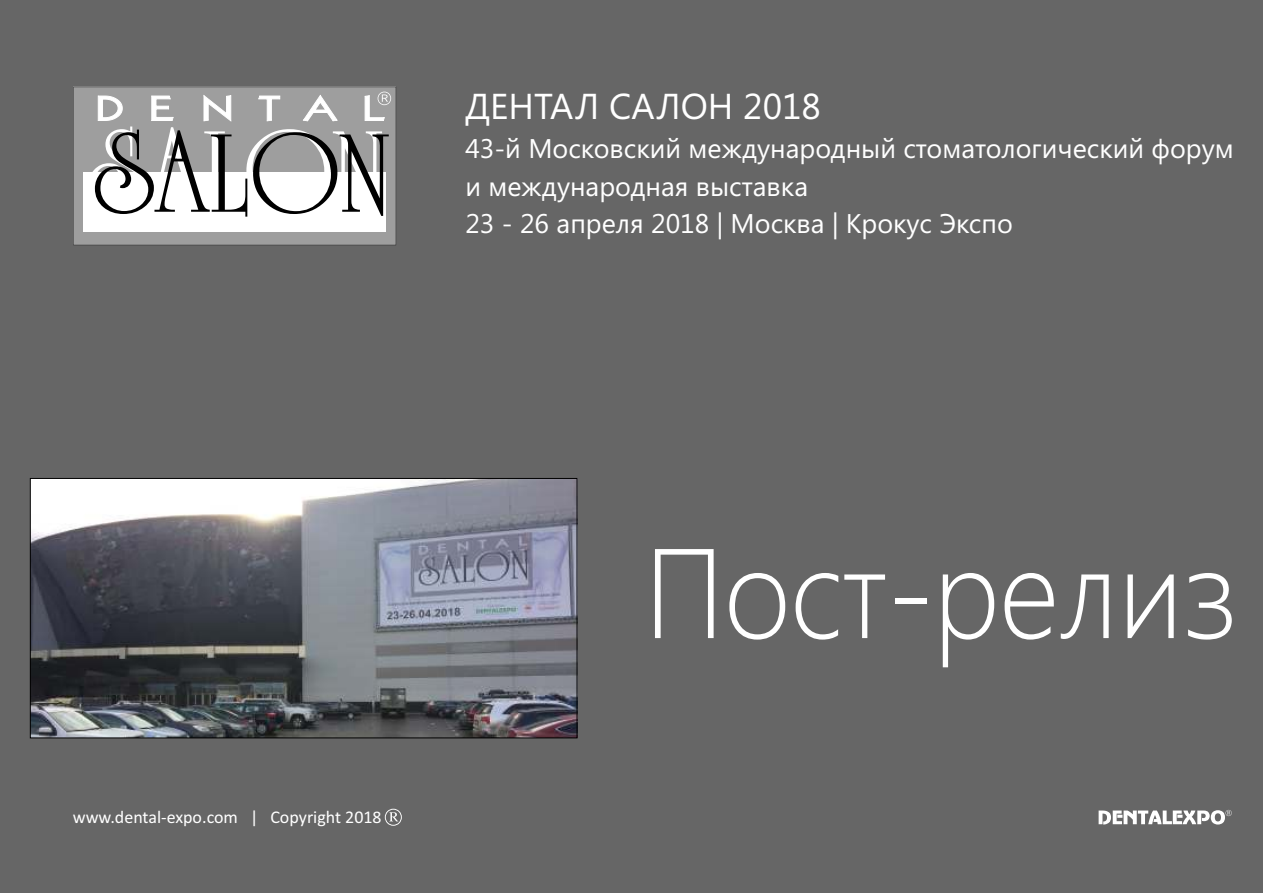
<style>
.page{position:relative;width:1263px;height:893px;background:#666}
.page>*{position:absolute;margin:0;border:0;box-sizing:border-box;transform-origin:0 0}
.t1{font:300 127.2px "Segoe UI";color:#fff;scale:.93 1}
.t2{font:36px "Segoe UI";color:#fff}
.t3{font:27px/37.3px "Segoe UI";color:#fff}
.t4{font:18px "Calibri";color:#fff}
.s1{font-size:17.7px}
</style>
<div class="page">
<svg style="left:73px;top:87px;width:323px;height:158px;background:#9a9a9a"></svg>
<div style="left:83px;top:172px;width:303px;height:60px;background:#fff"></div>
<svg style="left:88px;top:92px;width:303px;height:125px"></svg>
<svg style="left:385px;top:809px;width:17px;height:17px"></svg>
<svg style="left:1098px;top:810px;width:134px;height:14px"></svg>
<img style="left:32px;top:480px;width:543px;height:256px">
<div style="left:30px;top:478px;width:547px;height:260px;border:1px solid #000"></div>
<h2 class="t2" style="left:465px;top:93px;width:357px">ДЕНТАЛ САЛОН 2018</h2>
<p class="t3" style="left:465px;top:133px;width:770px">43-й Московский международный стоматологический форум и международная выставка<br>23 - 26 апреля 2018 | Москва | Крокус Экспо</p>
<p class="t4" style="left:73px;top:810px;width:310px">www.dental-expo.com | Copyright 201<span class="s1">8</span></p>
<h1 class="t1" style="left:644px;top:545px;width:639px">Пост-релиз</h1>
</div>
